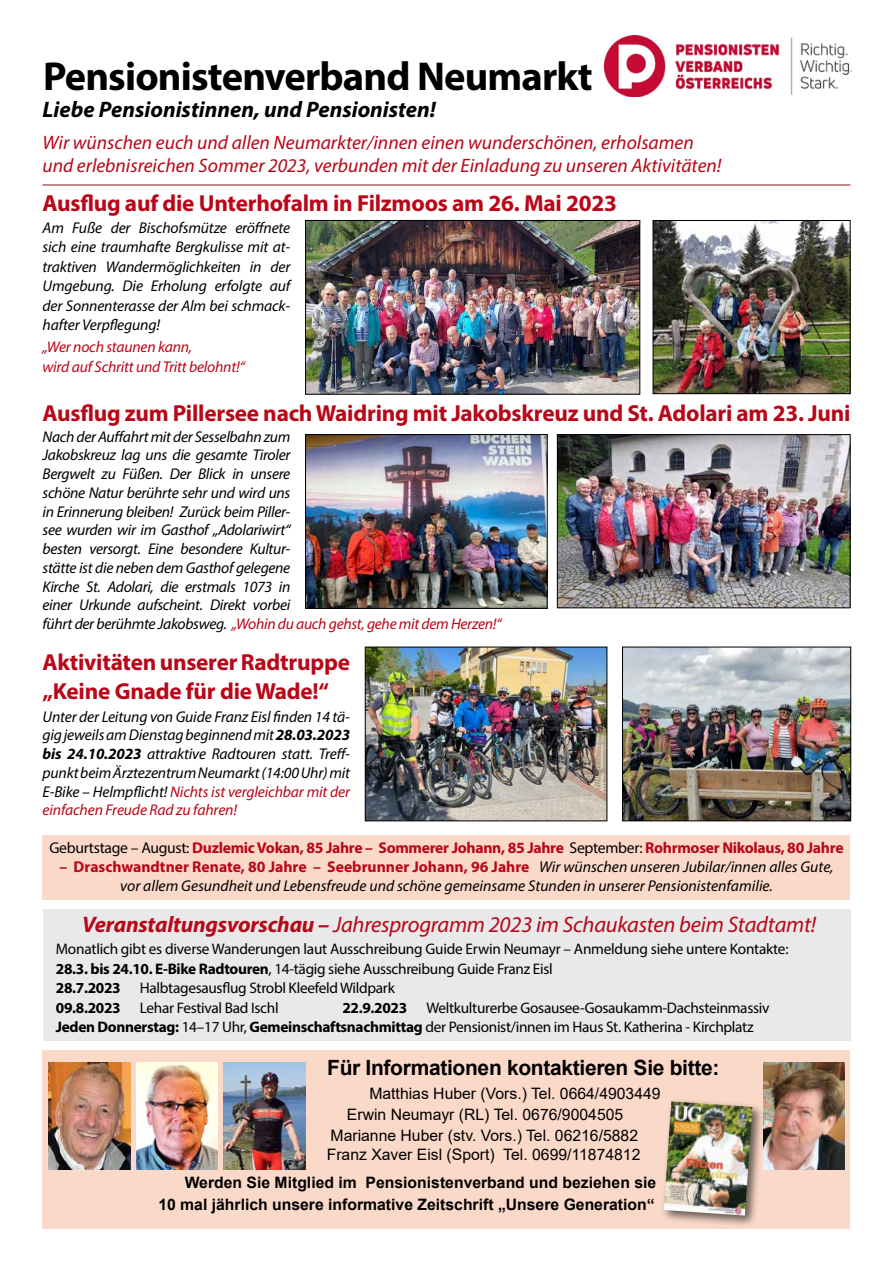
<style>
.page{position:relative;width:893px;height:1263px;background:#fff}
.page>*{position:absolute;margin:0;border:0;box-sizing:border-box;transform-origin:0 0}
.t1{font:700 40.5px "Myriad Pro";letter-spacing:-.02em;color:#000}
.t2{font:700 23.25px/28.5px "Myriad Pro";letter-spacing:-.01em;color:#b80718}
.t3{font:italic 22.5px "Myriad Pro";letter-spacing:-.01em;color:#b80718}
.t4{font:italic 700 22.5px "Myriad Pro";color:#000}
.t5{font:700 21px "Arial";letter-spacing:-.015em;color:#000}
.t6{font:italic 19.5px/22.5px "Myriad Pro";color:#b80718}
.t7{font:15.75px "Arial";color:#000}
.t8{font:700 15.75px/21.9px "Arial";color:#000;text-align:right}
.t9{font:italic 15.6px/18.8px "Myriad Pro";letter-spacing:-.02em;color:#000;text-align:justify}
.t10{font:italic 15.6px/18.8px "Myriad Pro";color:#000;text-align:center}
.t11{font:700 15.6px "Myriad Pro";letter-spacing:-.02em;color:#b80718}
.t12{font:italic 15.6px/19.5px "Myriad Pro";letter-spacing:-.015em;color:#b80718}
.t13{font:15.3px/19.5px "Myriad Pro";letter-spacing:-.02em;color:#000}
.s1{color:#b80718}
.s2{font-weight:700}
.s3{font-weight:400;color:#000}
.s4{font-weight:700;font-style:normal;color:#b80718}
</style>
<div class="page">
<div style="left:43px;top:909px;width:808px;height:131px;background:#e9e9ea"></div>
<img style="left:604px;top:36px;width:247px;height:60px">
<img style="left:307px;top:222px;width:331px;height:170px">
<div style="left:305px;top:220px;width:335px;height:174px;border:1px solid #000"></div>
<img style="left:307px;top:436px;width:238px;height:171px">
<div style="left:305px;top:434px;width:242px;height:175px;border:1px solid #000"></div>
<img style="left:367px;top:649px;width:238px;height:170px">
<div style="left:365px;top:647px;width:242px;height:174px;border:1px solid #000"></div>
<img style="left:624px;top:649px;width:225px;height:170px">
<div style="left:622px;top:647px;width:229px;height:174px;border:1px solid #000"></div>
<img style="left:655px;top:222px;width:193px;height:170px">
<div style="left:653px;top:220px;width:197px;height:174px;border:1px solid #000"></div>
<img style="left:559px;top:436px;width:289px;height:170px">
<div style="left:557px;top:434px;width:293px;height:174px;border:1px solid #000"></div>
<div style="left:43px;top:1051px;width:807px;height:178px;background:#fbd9c9"></div>
<img style="left:763px;top:1062px;width:82px;height:107px">
<img style="left:48px;top:1062px;width:82px;height:107px">
<img style="left:136px;top:1062px;width:81px;height:107px">
<img style="left:223px;top:1062px;width:82px;height:107px">
<div style="left:660px;top:1098px;width:105px;height:130px;background:#000;opacity:.6"></div>
<img style="left:664px;top:1101px;width:88px;height:114px">
<div style="left:43px;top:835px;width:807px;height:64px;background:#fbd9c9"></div>
<hr style="left:43px;top:185px;width:807px;height:1px;background:#8b151a">
<h1 class="t1" style="left:43px;top:50px;width:551px">Pensionistenverband Neumarkt</h1>
<h3 class="t4" style="left:43px;top:95px;width:395px">Liebe Pensionistinnen, und Pensionisten!</h3>
<p class="t6" style="left:43px;top:131px;width:680px">Wir wünschen euch und allen Neumarkter/innen einen wunderschönen, erholsamen und erlebnisreichen Sommer 2023, verbunden mit der Einladung zu unseren Aktivitäten!</p>
<h2 class="t2" style="left:43px;top:188px;width:576px">Ausflug auf die Unterhofalm in Filzmoos am 26. Mai 2023</h2>
<p class="t9" style="left:43px;top:218px;width:249px;line-height:19.5px">Am Fuße der Bischofsmütze eröffnete sich eine traumhafte Bergkulisse mit at&shy;traktiven Wandermöglichkeiten in der Umgebung. Die Erholung erfolgte auf der Sonnenterasse der Alm bei schmack&shy;hafter Verpflegung!</p>
<p class="t12" style="left:43px;top:337px;width:204px">„Wer noch staunen kann,<br>wird auf Schritt und Tritt belohnt!“</p>
<h2 class="t2" style="left:43px;top:398px;width:809px">Ausflug zum Pillersee nach Waidring mit Jakobskreuz und St. Adolari am 23. Juni</h2>
<p class="t9" style="left:43px;top:427px;width:461px;text-align:left">Nach der Auffahrt mit der Sesselbahn zum<br>Jakobskreuz lag uns die gesamte Tiroler<br>Bergwelt zu Füßen. Der Blick in unsere<br>schöne Natur berührte sehr und wird uns<br>in Erinnerung bleiben! Zurück beim Piller-<br>see wurden wir im Gasthof „Adolariwirt“<br>besten versorgt. Eine besondere Kultur-<br>stätte ist die neben dem Gasthof gelegene<br>Kirche St. Adolari, die erstmals 1073 in<br>einer Urkunde aufscheint. Direkt vorbei<br>führt der berühmte Jakobsweg. <span class="s1">„Wohin du auch gehst, gehe mit dem Herzen!“</span></p>
<h2 class="t2" style="left:43px;top:647px;width:309px">Aktivitäten unserer Radtruppe „Keine Gnade für die Wade!“</h2>
<p class="t9" style="left:43px;top:707px;width:309px">Unter der Leitung von Guide Franz Eisl finden 14 tä&shy;gig jeweils am Dienstag beginnend mit <span class="s2">28.03.2023 bis 24.10.2023</span> attraktive Radtouren statt. Treff&shy;punkt beim Ärztezentrum Neumarkt (14:00 Uhr) mit E-Bike – Helmpflicht! <span class="s1">Nichts ist vergleichbar mit der einfachen Freude Rad zu fahren!</span></p>
<p class="t11" style="left:49px;top:838px;width:796px"><span class="s3">Geburtstage – August:</span> Duzlemic Vokan, 85 Jahre – Sommerer Johann, 85 Jahre <span class="s3">September:</span> Rohrmoser Nikolaus, 80 Jahre</p>
<p class="t10" style="left:59px;top:857px;width:776px"><span class="s4">– Draschwandtner Renate, 80 Jahre – Seebrunner Johann, 96 Jahre</span> Wir wünschen unseren Jubilar/innen alles Gute, vor allem Gesundheit und Lebensfreude und schöne gemeinsame Stunden in unserer Pensionistenfamilie.</p>
<h3 class="t3" style="left:82px;top:911px;width:736px"><span class="s2">Veranstaltungsvorschau –</span> Jahresprogramm 2023 im Schaukasten beim Stadtamt!</h3>
<p class="t13" style="left:56px;top:939px;width:734px">Monatlich gibt es diverse Wanderungen laut Ausschreibung Guide Erwin Neumayr – Anmeldung siehe untere Kontakte:<br><span class="s2">28.3. bis 24.10. E-Bike Radtouren</span>, 14-tägig siehe Ausschreibung Guide Franz Eisl<br><span class="s2">28.7.2023</span> Halbtagesausflug Strobl Kleefeld Wildpark<br><span class="s2">09.8.2023</span> Lehar Festival Bad Ischl</p>
<p class="t13" style="left:56px;top:997px;width:715px;text-indent:287px"><span class="s2">22.9.2023</span> Weltkulturerbe Gosausee-Gosaukamm-Dachsteinmassiv<br><span class="s2">Jeden Donnerstag:</span> 14–17 Uhr, <span class="s2">Gemeinschaftsnachmittag</span> der Pensionist/innen im Haus St. Katherina - Kirchplatz</p>
<h3 class="t5" style="left:327px;top:1052px;width:394px">Für Informationen kontaktieren Sie bitte:</h3>
<p class="t7" style="left:369px;top:1082px;width:293px">Matthias Huber (Vors.) Tel. 0664/4903449</p>
<p class="t7" style="left:347px;top:1103px;width:278px">Erwin Neumayr (RL) Tel. 0676/9004505</p>
<p class="t7" style="left:331px;top:1124px;width:309px">Marianne Huber (stv. Vors.) Tel. 06216/5882</p>
<p class="t7" style="left:327px;top:1143px;width:315px">Franz Xaver Eisl (Sport) Tel. 0699/11874812</p>
<p class="t8" style="left:158px;top:1172px;width:499px">Werden Sie Mitglied im Pensionistenverband und beziehen sie<br>10 mal jährlich unsere informative Zeitschrift „Unsere Generation“</p>
</div>
